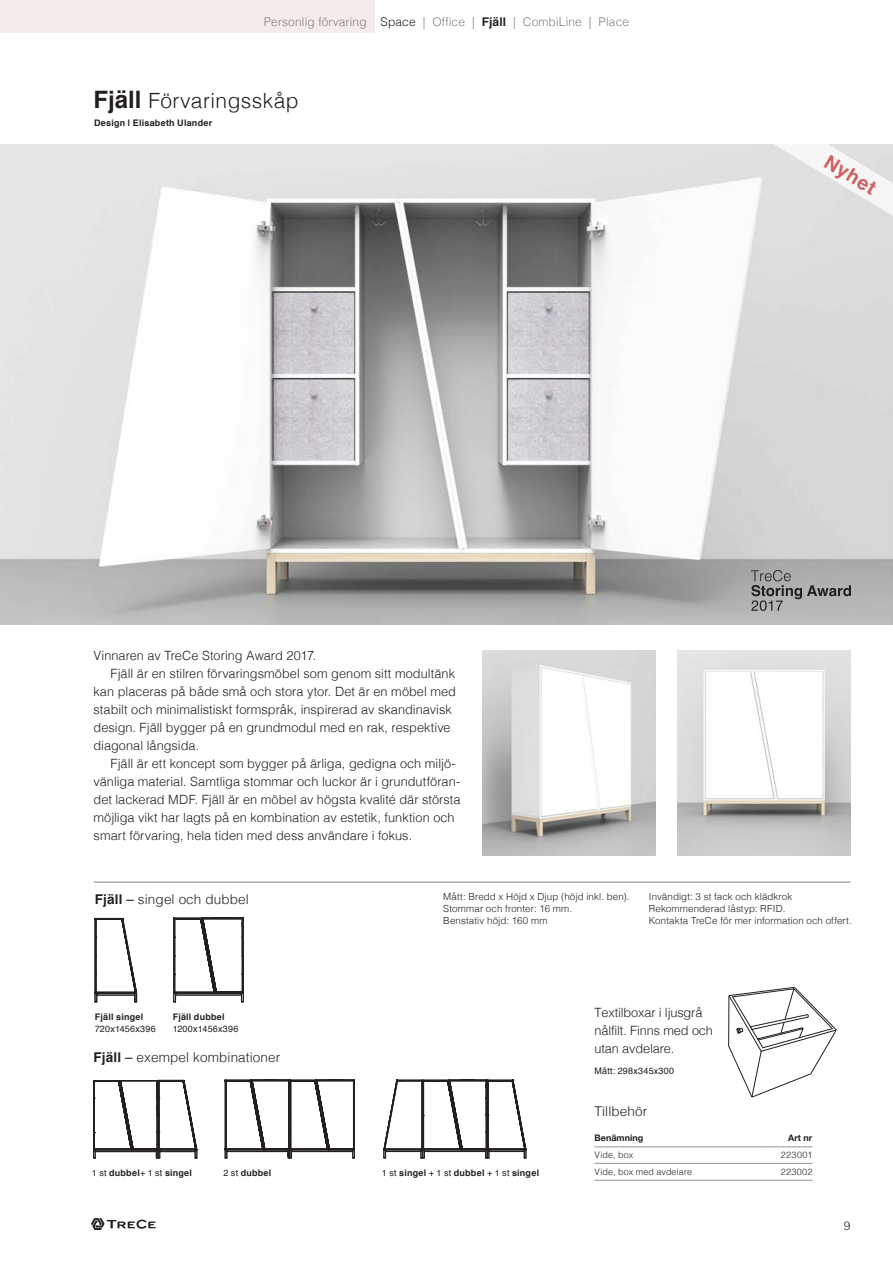
<style>
.page{position:relative;width:893px;height:1263px;background:#fff}
.page>*{position:absolute;margin:0;border:0;box-sizing:border-box;transform-origin:0 0}
.t1{font:300 21px "Helvetica";letter-spacing:.02em;color:#231f20}
.t2{font:700 19.5px "Helvetica";color:#cb2e32}
.Tabellrubrik_NY{font:300 13.5px "Helvetica";letter-spacing:.01em;color:#231f20}
.produkttexter_indrag{font:300 12.75px/18px "Helvetica";color:#231f20}
.produkttexter2018{font:300 12.75px/18px "Helvetica";letter-spacing:-.01em;color:#231f20}
.vinjett{font:300 12px "Helvetica";letter-spacing:.01em;color:#808285}
.t3{font:300 12px "Helvetica";color:#231f20}
.BHD_info{font:300 9.75px "Helvetica";letter-spacing:.015em;color:#231f20}
.t4{font:700 9px "Helvetica";letter-spacing:.025em;color:#231f20}
.t5{font:9px "Helvetica";letter-spacing:.025em;color:#231f20}
.Tabelltext_LEFT{font:300 9px "Helvetica";letter-spacing:.015em;color:#231f20}
.Tabelltext_RIGHT{font:300 9px "Helvetica";letter-spacing:.035em;color:#231f20}
.Tabellhuvud_LEFT{font:700 9px "Helvetica Neue";color:#231f20}
.Tabellhuvud_RIGHT{font:700 9px "Helvetica Neue";color:#231f20}
.s1{color:#231f20}
.s2{font-weight:700;color:#231f20}
.s3{font-weight:700;font-size:24px}
.s4{font-weight:700}
.s5{font-weight:400}
</style>
<div class="page">
<img style="left:0;top:144px;width:893px;height:480px">
<img style="left:549px;top:651px;width:107px;height:205px">
<img style="left:677px;top:651px;width:173px;height:205px">
<svg style="left:362px;top:614px;width:187px;height:545px"></svg>
<svg style="left:719px;top:144px;width:174px;height:117px"></svg>
<svg style="left:751px;top:570px;width:100px;height:41px;background:#999"></svg>
<svg style="left:64px;top:615px;width:462px;height:615px"></svg>
<hr style="left:94px;top:882px;width:756px;height:1px;background:#231f20">
<svg style="left:728px;top:987px;width:109px;height:111px"></svg>
<div style="left:0;top:0;width:375px;height:33px;background:#f5ebeb"></div>
<hr style="left:595px;top:1163px;width:169px;height:1px;background:#939598">
<hr style="left:764px;top:1163px;width:48px;height:1px;background:#939598">
<hr style="left:595px;top:1180px;width:169px;height:1px;background:#939598">
<hr style="left:764px;top:1180px;width:48px;height:1px;background:#939598">
<hr style="left:595px;top:1146px;width:169px;height:1px;background:#939598">
<hr style="left:764px;top:1146px;width:48px;height:1px;background:#939598">
<p class="vinjett" style="left:264px;top:12px;width:367px">Personlig förvaring <span class="s1">Space</span> | Office | <span class="s2">Fjäll</span> | CombiLine | Place</p>
<p class="t1" style="left:94px;top:83px;width:207px"><span class="s3">Fjäll</span> Förvaringsskåp</p>
<p class="t4" style="left:94px;top:116px;width:120px">Design | Elisabeth Ulander</p>
<h2 class="t2" style="left:834px;top:146px;width:58px;rotate:31deg">Nyhet</h2>
<p class="produkttexter2018" style="left:94px;top:646px;width:224px">Vinnaren av TreCe Storing Award 2017.</p>
<p class="produkttexter_indrag" style="left:94px;top:664px;width:364px;text-indent:17px">Fjäll är en stilren förvaringsmöbel som genom sitt modultänk kan placeras på både små och stora ytor. Det är en möbel med stabilt och minimalistiskt formspråk, inspirerad av skandinavisk design. Fjäll bygger på en grundmodul med en rak, respektive diagonal långsida.</p>
<p class="produkttexter_indrag" style="left:94px;top:754px;width:369px;text-indent:17px">Fjäll är ett koncept som bygger på ärliga, gedigna och miljö&shy;vänliga material. Samtliga stommar och luckor är i grundutföran&shy;det lackerad MDF. Fjäll är en möbel av högsta kvalité där största möjliga vikt har lagts på en kombination av estetik, funktion och smart förvaring, hela tiden med dess användare i fokus.</p>
<p class="Tabellrubrik_NY" style="left:95px;top:888px;width:156px"><span class="s4">Fjäll</span> <span class="s5">–</span> singel och dubbel</p>
<p class="BHD_info" style="left:443px;top:888px;width:188px">Mått: Bredd x Höjd x Djup (höjd inkl. ben).</p>
<p class="BHD_info" style="left:443px;top:900px;width:130px">Stommar och fronter: 16 mm.</p>
<p class="BHD_info" style="left:443px;top:912px;width:106px">Benstativ höjd: 160 mm</p>
<p class="BHD_info" style="left:649px;top:888px;width:145px">Invändigt: 3 st fack och klädkrok</p>
<p class="BHD_info" style="left:649px;top:900px;width:138px">Rekommenderad låstyp: RFID.</p>
<p class="BHD_info" style="left:649px;top:912px;width:204px">Kontakta TreCe för mer information och offert.</p>
<p class="t4" style="left:95px;top:1010px;width:50px">Fjäll singel</p>
<p class="t5" style="left:95px;top:1022px;width:62px">720x1456x396</p>
<p class="t4" style="left:173px;top:1010px;width:54px">Fjäll dubbel</p>
<p class="t5" style="left:173px;top:1022px;width:67px">1200x1456x396</p>
<p class="Tabellrubrik_NY" style="left:94px;top:1045px;width:188px"><span class="s4">Fjäll</span> <span class="s5">–</span> exempel kombinationer</p>
<p class="t4" style="left:92px;top:1166px;width:102px"><span class="s5">1 st</span> dubbel<span class="s5">+ 1 st</span> singel</p>
<p class="t4" style="left:223px;top:1166px;width:49px"><span class="s5">2 st</span> dubbel</p>
<p class="t4" style="left:382px;top:1166px;width:159px"><span class="s5">1 st</span> singel <span class="s5">+ 1 st</span> dubbel <span class="s5">+ 1 st</span> singel</p>
<p class="produkttexter2018" style="left:594px;top:1003px;width:120px">Textilboxar i ljusgrå nålfilt. Finns med och utan avdelare.</p>
<p class="t5" style="left:594px;top:1064px;width:81px">Mått: 298x345x300</p>
<p class="Tabellrubrik_NY" style="left:594px;top:1100px;width:54px">Tillbehör</p>
<p class="Tabellhuvud_LEFT" style="left:595px;top:1130px;width:50px">Benämning</p>
<p class="Tabellhuvud_RIGHT" style="left:788px;top:1130px;width:26px">Art nr</p>
<p class="Tabelltext_LEFT" style="left:595px;top:1147px;width:40px">Vide, box</p>
<p class="Tabelltext_RIGHT" style="left:781px;top:1147px;width:33px">223001</p>
<p class="Tabelltext_LEFT" style="left:595px;top:1164px;width:99px">Vide, box med avdelare</p>
<p class="Tabelltext_RIGHT" style="left:781px;top:1164px;width:33px">223002</p>
<p class="t3" style="left:844px;top:1216px;width:8px">9</p>
</div>
